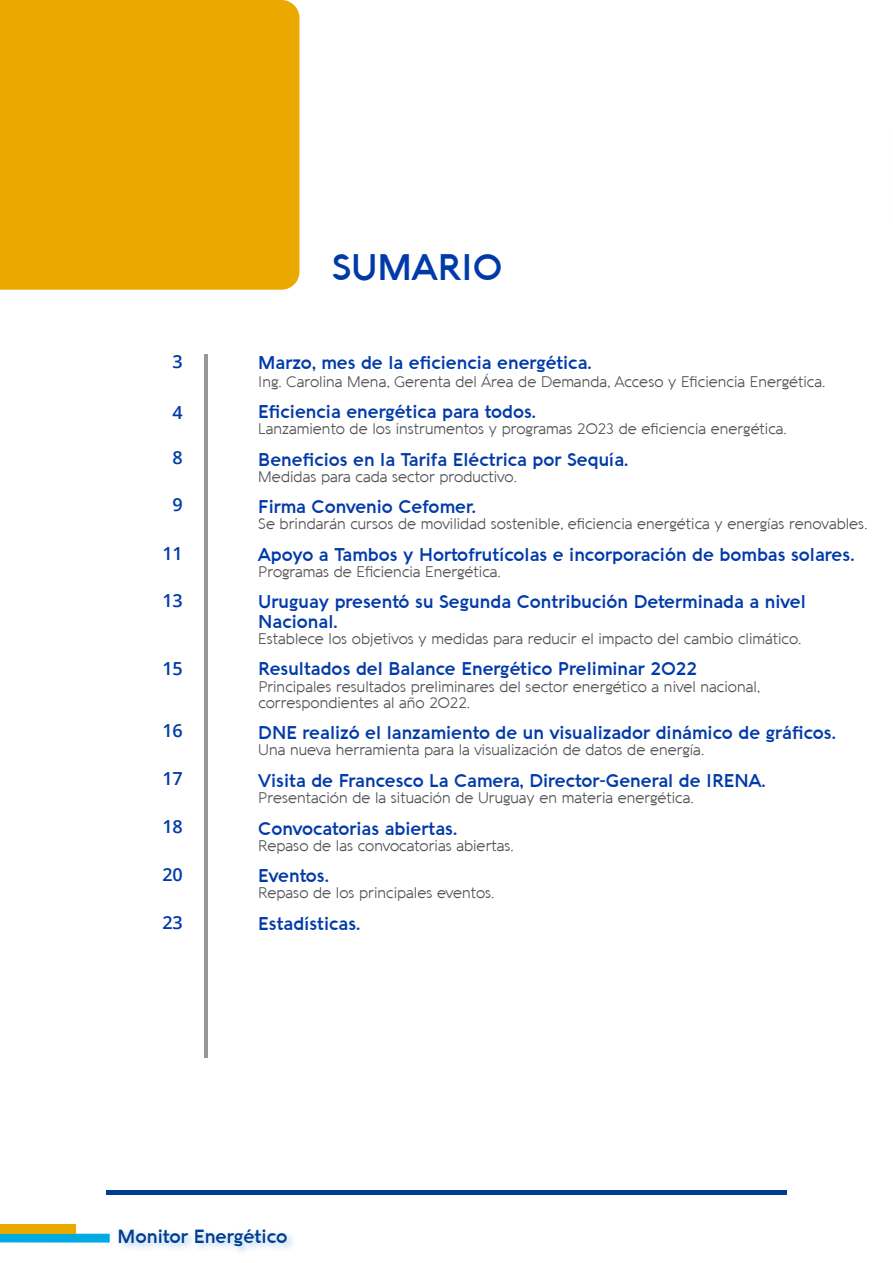
<style>
.page{position:relative;width:893px;height:1263px;background:#fff}
.page>*{position:absolute;margin:0;border:0;box-sizing:border-box;transform-origin:0 0}
.t1{font:600 36px "Aquawax";color:#003aa9}
.t2{font:600 18.6px "Aquawax";color:#003d91}
.t3{font:600 18px/19.4px "Aquawax";color:#003aa9}
.t4{font:600 18px "Open Sans";color:#003aa9}
.t5{font:300 15px/16.2px "Aquawax";color:#504f51}
</style>
<div class="page">
<div style="left:106px;top:1189px;width:681px;height:5px;background:#003d91"></div>
<div style="left:0;top:1234px;width:110px;height:8px;background:#00abe3"></div>
<div style="left:0;top:1224px;width:76px;height:9px;background:#eba900"></div>
<div style="left:0;top:0;width:299px;height:290px;background:#eba900"></div>
<hr style="left:204px;top:354px;width:4px;height:704px;background:#979797">
<p class="t4" style="left:173px;top:349px;width:12px">3</p>
<p class="t4" style="left:173px;top:400px;width:12px">4</p>
<p class="t4" style="left:173px;top:445px;width:12px">8</p>
<p class="t4" style="left:173px;top:492px;width:12px">9</p>
<p class="t4" style="left:162px;top:541px;width:22px">11</p>
<p class="t4" style="left:162px;top:588px;width:22px">13</p>
<p class="t4" style="left:162px;top:656px;width:22px">15</p>
<p class="t4" style="left:162px;top:718px;width:22px">16</p>
<p class="t4" style="left:162px;top:766px;width:22px">17</p>
<p class="t4" style="left:162px;top:814px;width:22px">18</p>
<p class="t4" style="left:162px;top:862px;width:22px">20</p>
<p class="t4" style="left:162px;top:910px;width:22px">23</p>
<h1 class="t1" style="left:332px;top:245px;width:172px">SUMARIO</h1>
<p class="t3" style="left:258px;top:354px;width:335px">Marzo, mes de la eficiencia energética.</p>
<p class="t5" style="left:258px;top:373px;width:568px">Ing. Carolina Mena, Gerenta del Área de Demanda, Acceso y Eficiencia Energética.</p>
<p class="t3" style="left:258px;top:403px;width:279px">Eficiencia energética para todos.</p>
<p class="t5" style="left:258px;top:421px;width:530px">Lanzamiento de los instrumentos y programas 2023 de eficiencia energética.</p>
<p class="t3" style="left:258px;top:451px;width:372px">Beneficios en la Tarifa Eléctrica por Sequía.</p>
<p class="t5" style="left:258px;top:468px;width:260px">Medidas para cada sector productivo.</p>
<p class="t3" style="left:258px;top:498px;width:219px">Firma Convenio Cefomer.</p>
<p class="t5" style="left:258px;top:516px;width:610px">Se brindarán cursos de movilidad sostenible, eficiencia energética y energías renovables.</p>
<p class="t3" style="left:258px;top:546px;width:598px">Apoyo a Tambos y Hortofrutícolas e incorporación de bombas solares.</p>
<p class="t5" style="left:258px;top:563px;width:244px">Programas de Eficiencia Energética.</p>
<p class="t3" style="left:258px;top:594px;width:549px">Uruguay presentó su Segunda Contribución Determinada a nivel<br>Nacional.</p>
<p class="t5" style="left:258px;top:631px;width:544px">Establece los objetivos y medidas para reducir el impacto del cambio climático.</p>
<p class="t3" style="left:258px;top:661px;width:440px">Resultados del Balance Energético Preliminar 2022</p>
<p class="t5" style="left:258px;top:678px;width:503px">Principales resultados preliminares del sector energético a nivel nacional, correspondientes al año 2022.</p>
<p class="t3" style="left:258px;top:725px;width:579px">DNE realizó el lanzamiento de un visualizador dinámico de gráficos.</p>
<p class="t5" style="left:258px;top:742px;width:447px">Una nueva herramienta para la visualización de datos de energía.</p>
<p class="t3" style="left:258px;top:772px;width:509px">Visita de Francesco La Camera, Director-General de IRENA.</p>
<p class="t5" style="left:258px;top:790px;width:437px">Presentación de la situación de Uruguay en materia energética.</p>
<p class="t3" style="left:258px;top:820px;width:200px">Convocatorias abiertas.</p>
<p class="t5" style="left:258px;top:837px;width:257px">Repaso de las convocatorias abiertas.</p>
<p class="t3" style="left:258px;top:867px;width:72px">Eventos.</p>
<p class="t5" style="left:258px;top:885px;width:237px">Repaso de los principales eventos.</p>
<p class="t3" style="left:258px;top:915px;width:104px">Estadísticas.</p>
<p class="t2" style="left:118px;top:1225px;width:171px">Monitor Energético</p>
</div>
